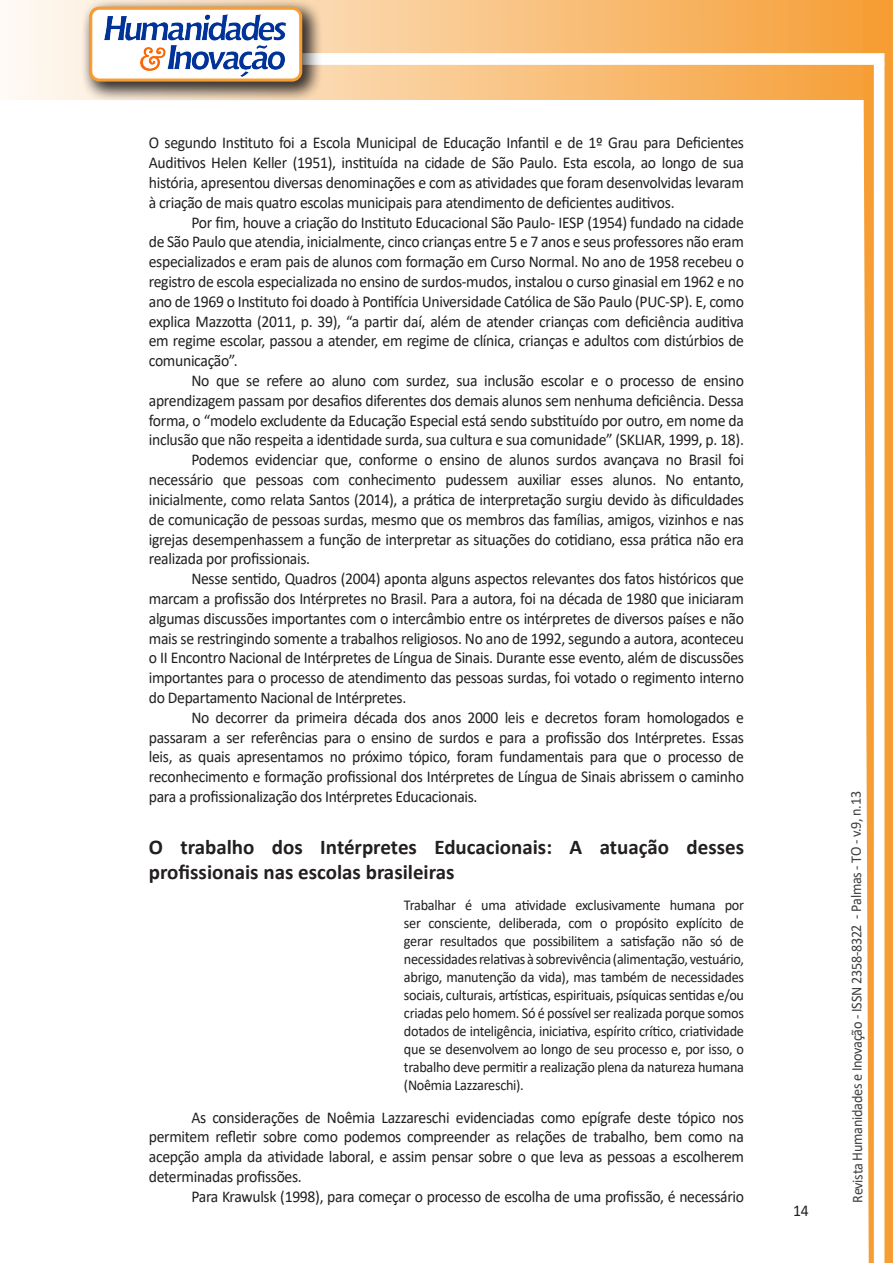
<style>
.page{position:relative;width:893px;height:1263px;background:#fff}
.page>*{position:absolute;margin:0;border:0;box-sizing:border-box;transform-origin:0 0}
.Titulo_2{font:700 21px/25.2px "Calibri";color:#231f20}
.texto{font:16.5px/19.8px "Calibri";letter-spacing:-.02em;color:#231f20;text-align:justify;scale:.95 1}
.citacao{font:15px/18px "Calibri";letter-spacing:-.02em;color:#231f20;text-align:justify;scale:.95 1}
.t1{font:15px "Calibri";letter-spacing:-.025em;color:#3e3e3f;scale:.95 1}
</style>
<div class="page">
<svg style="left:5px;top:0;width:858px;height:100px;background:#f9c484"></svg>
<div style="left:302px;top:53px;width:582px;height:12px;background:#fff;border:2px solid #fff"></div>
<svg style="left:863px;top:0;width:30px;height:1263px"></svg>
<div style="left:81px;top:0;width:241px;height:102px;background:#231f20;opacity:.75"></div>
<div style="left:91px;top:8px;width:210px;height:72px;background:#fff;border-radius:9px"></div>
<img style="left:104px;top:14px;width:181px;height:62px">
<div style="left:89px;top:7px;width:213px;height:75px;border:3px solid #f69e34;border-radius:9px"></div>
<p class="texto" style="left:149px;top:133px;width:628px">O segundo Instituto foi a Escola Municipal de Educação Infantil e de 1º Grau para Deficientes Auditivos Helen Keller (1951), instituída na cidade de São Paulo. Esta escola, ao longo de sua história, apresentou diversas denominações e com as atividades que foram desenvolvidas levaram à criação de mais quatro escolas municipais para atendimento de deficientes auditivos.</p>
<p class="texto" style="left:149px;top:212px;width:628px;text-indent:43px">Por fim, houve a criação do Instituto Educacional São Paulo- IESP (1954) fundado na cidade de São Paulo que atendia, inicialmente, cinco crianças entre 5 e 7 anos e seus professores não eram especializados e eram pais de alunos com formação em Curso Normal. No ano de 1958 recebeu o registro de escola especializada no ensino de surdos-mudos, instalou o curso ginasial em 1962 e no ano de 1969 o Instituto foi doado à Pontifícia Universidade Católica de São Paulo (PUC-SP). E, como explica Mazzotta (2011, p. 39), “a partir daí, além de atender crianças com deficiência auditiva em regime escolar, passou a atender, em regime de clínica, crianças e adultos com distúrbios de comunicação”.</p>
<p class="texto" style="left:149px;top:370px;width:628px;text-indent:43px">No que se refere ao aluno com surdez, sua inclusão escolar e o processo de ensino aprendizagem passam por desafios diferentes dos demais alunos sem nenhuma deficiência. Dessa forma, o “modelo excludente da Educação Especial está sendo substituído por outro, em nome da inclusão que não respeita a identidade surda, sua cultura e sua comunidade” (SKLIAR, 1999, p. 18).</p>
<p class="texto" style="left:149px;top:449px;width:628px;text-indent:43px">Podemos evidenciar que, conforme o ensino de alunos surdos avançava no Brasil foi necessário que pessoas com conhecimento pudessem auxiliar esses alunos. No entanto, inicialmente, como relata Santos (2014), a prática de interpretação surgiu devido às dificuldades de comunicação de pessoas surdas, mesmo que os membros das famílias, amigos, vizinhos e nas igrejas desempenhassem a função de interpretar as situações do cotidiano, essa prática não era realizada por profissionais.</p>
<p class="texto" style="left:149px;top:568px;width:628px;text-indent:43px">Nesse sentido, Quadros (2004) aponta alguns aspectos relevantes dos fatos históricos que marcam a profissão dos Intérpretes no Brasil. Para a autora, foi na década de 1980 que iniciaram algumas discussões importantes com o intercâmbio entre os intérpretes de diversos países e não mais se restringindo somente a trabalhos religiosos. No ano de 1992, segundo a autora, aconteceu o II Encontro Nacional de Intérpretes de Língua de Sinais. Durante esse evento, além de discussões importantes para o processo de atendimento das pessoas surdas, foi votado o regimento interno do Departamento Nacional de Intérpretes.</p>
<p class="texto" style="left:149px;top:707px;width:628px;text-indent:43px">No decorrer da primeira década dos anos 2000 leis e decretos foram homologados e passaram a ser referências para o ensino de surdos e para a profissão dos Intérpretes. Essas leis, as quais apresentamos no próximo tópico, foram fundamentais para que o processo de reconhecimento e formação profissional dos Intérpretes de Língua de Sinais abrissem o caminho para a profissionalização dos Intérpretes Educacionais.</p>
<p class="Titulo_2" style="left:149px;top:834px;width:597px">O trabalho dos Intérpretes Educacionais: A atuação desses profissionais nas escolas brasileiras</p>
<p class="citacao" style="left:404px;top:896px;width:360px">Trabalhar é uma atividade exclusivamente humana por ser consciente, deliberada, com o propósito explícito de gerar resultados que possibilitem a satisfação não só de necessidades relativas à sobrevivência (alimentação, vestuário, abrigo, manutenção da vida), mas também de necessidades sociais, culturais, artísticas, espirituais, psíquicas sentidas e/ou criadas pelo homem. Só é possível ser realizada porque somos dotados de inteligência, iniciativa, espírito crítico, criatividade que se desenvolvem ao longo de seu processo e, por isso, o trabalho deve permitir a realização plena da natureza humana (Noêmia Lazzareschi).</p>
<p class="texto" style="left:149px;top:1107px;width:628px;text-indent:43px">As considerações de Noêmia Lazzareschi evidenciadas como epígrafe deste tópico nos permitem refletir sobre como podemos compreender as relações de trabalho, bem como na acepção ampla da atividade laboral, e assim pensar sobre o que leva as pessoas a escolherem determinadas profissões.</p>
<p class="texto" style="left:191px;top:1186px;width:583px">Para Krawulsk (1998), para começar o processo de escolha de uma profissão, é necessário</p>
<p class="texto" style="left:793px;top:1200px;width:18px">14</p>
<p class="t1" style="left:846px;top:1203px;width:435px;rotate:-90deg">Revista Humanidades e Inovação - ISSN 2358-8322 - Palmas - TO - v.9, n.13</p>
</div>
